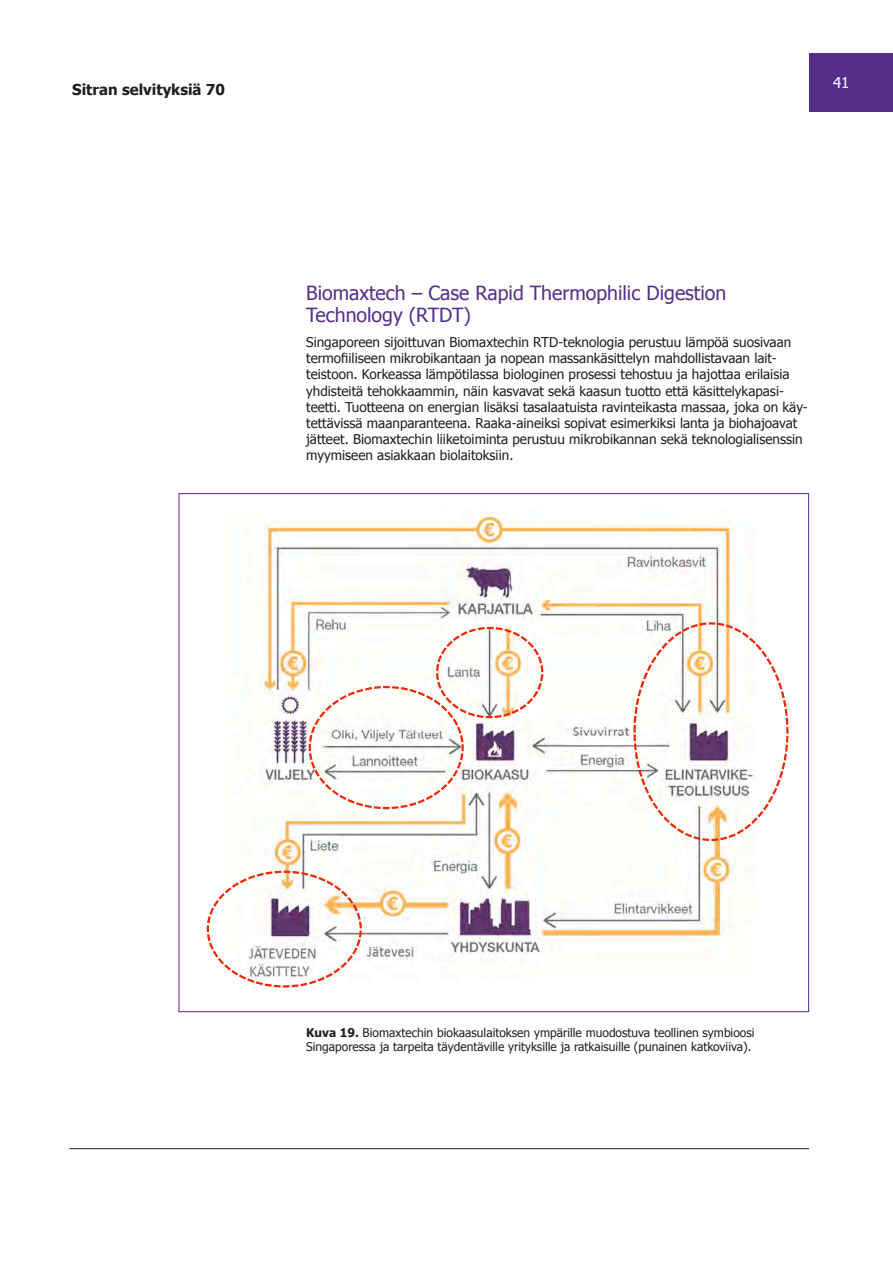
<style>
.page{position:relative;width:893px;height:1263px;background:#fff}
.page>*{position:absolute;margin:0;border:0;box-sizing:border-box;transform-origin:0 0}
.t1{font:19.5px/22.5px "Tahoma";color:#572d8b}
.t2{font:700 15px "Tahoma";color:#231f20}
.t3{font:15px "Tahoma";color:#fff}
.t4{font:13.5px/16.2px "Tahoma";color:#231f20}
.t5{font:12px/14.4px "Tahoma";color:#231f20}
.s1{font-weight:700}
</style>
<div class="page">
<div style="left:809px;top:53px;width:84px;height:58px;background:#572d8b"></div>
<hr style="left:69px;top:1148px;width:740px;height:1px;background:#231f20">
<img style="left:246px;top:511px;width:510px;height:449px">
<svg style="left:309px;top:627px;width:234px;height:182px"></svg>
<svg style="left:207px;top:870px;width:155px;height:117px"></svg>
<svg style="left:633px;top:622px;width:155px;height:219px"></svg>
<p class="t2" style="left:72px;top:80px;width:154px">Sitran selvityksiä 70</p>
<p class="t3" style="left:833px;top:73px;width:18px">41</p>
<h1 class="t1" style="left:306px;top:281px;width:422px">Biomaxtech – Case Rapid Thermophilic Digestion<br>Technology (RTDT)</h1>
<p class="t4" style="left:306px;top:334px;width:503px">Singaporeen sijoittuvan Biomaxtechin RTD-teknologia perustuu lämpöä suosivaan termofiiliseen mikrobikantaan ja nopean massankäsittelyn mahdollistavaan lait&shy;teistoon. Korkeassa lämpötilassa biologinen prosessi tehostuu ja hajottaa erilaisia yhdisteitä tehokkaammin, näin kasvavat sekä kaasun tuotto että käsittelykapasi&shy;teetti. Tuotteena on energian lisäksi tasalaatuista ravinteikasta massaa, joka on käy&shy;tettävissä maanparanteena. Raaka-aineiksi sopivat esimerkiksi lanta ja biohajoavat jätteet. Biomaxtechin liiketoiminta perustuu mikrobikannan sekä teknologialisenssin myymiseen asiakkaan biolaitoksiin.</p>
<p class="t5" style="left:306px;top:1025px;width:450px"><span class="s1">Kuva 19.</span> Biomaxtechin biokaasulaitoksen ympärille muodostuva teollinen symbioosi<br>Singaporessa ja tarpeita täydentäville yrityksille ja ratkaisuille (punainen katkoviiva).</p>
</div>
